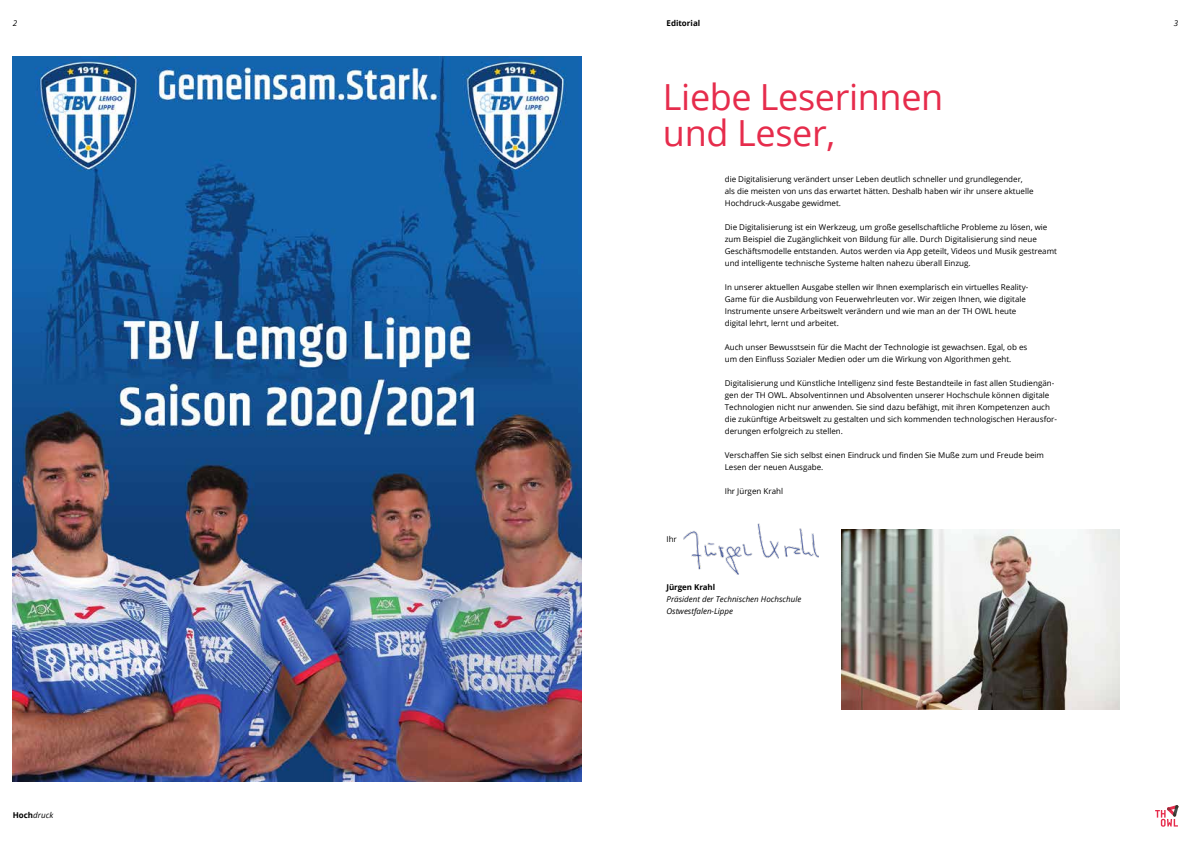
<style>
.page{position:relative;width:1191px;height:842px;background:#fff}
.page>*{position:absolute;margin:0;border:0;box-sizing:border-box;transform-origin:0 0}
.t1{font:36px/36px "Open Sans";letter-spacing:-.01em;color:#e62c4c}
.t2{font:8px/12px "Open Sans";color:#000}
.t3{font:italic 8px/12px "Open Sans";color:#000}
.t4{font:700 8px "Open Sans";letter-spacing:-.01em;color:#000}
.s1{font-weight:700;font-style:normal}
</style>
<div class="page">
<svg style="left:1155px;top:805px;width:23px;height:22px"></svg>
<img style="left:841px;top:530px;width:279px;height:180px">
<img style="left:13px;top:57px;width:569px;height:725px">
<img style="left:684px;top:524px;width:134px;height:51px">
<p class="t4" style="left:666px;top:17px;width:35px">Editorial</p>
<p class="t3" style="left:13px;top:16px;width:6px">2</p>
<p class="t3" style="left:1174px;top:16px;width:6px">3</p>
<h1 class="t1" style="left:663px;top:78px;width:282px">Liebe Leserinnen und Leser,</h1>
<p class="t2" style="left:666px;top:532px;width:12px">Ihr</p>
<p class="t2" style="left:725px;top:172px;width:310px">die Digitalisierung verändert unser Leben deutlich schneller und grundlegender, als die meisten von uns das erwartet hätten. Deshalb haben wir ihr unsere aktuelle<br>Hochdruck-Ausgabe gewidmet.</p>
<p class="t2" style="left:725px;top:220px;width:334px">Die Digitalisierung ist ein Werkzeug, um große gesellschaftliche Probleme zu lösen, wie zum Beispiel die Zugänglichkeit von Bildung für alle. Durch Digitalisierung sind neue Geschäftsmodelle entstanden. Autos werden via App geteilt, Videos und Musik gestreamt und intelligente technische Systeme halten nahezu überall Einzug.</p>
<p class="t2" style="left:725px;top:280px;width:305px">In unserer aktuellen Ausgabe stellen wir Ihnen exemplarisch ein virtuelles Reality-Game für die Ausbildung von Feuerwehrleuten vor. Wir zeigen Ihnen, wie digitale Instrumente unsere Arbeitswelt verändern und wie man an der TH OWL heute digital lehrt, lernt und arbeitet.</p>
<p class="t2" style="left:725px;top:340px;width:304px">Auch unser Bewusstsein für die Macht der Technologie ist gewachsen. Egal, ob es um den Einfluss Sozialer Medien oder um die Wirkung von Algorithmen geht.</p>
<p class="t2" style="left:725px;top:376px;width:334px">Digitalisierung und Künstliche Intelligenz sind feste Bestandteile in fast allen Studiengän&shy;gen der TH OWL. Absolventinnen und Absolventen unserer Hochschule können digitale Technologien nicht nur anwenden. Sie sind dazu befähigt, mit ihren Kompetenzen auch die zukünftige Arbeitswelt zu gestalten und sich kommenden technologischen Herausfor&shy;derungen erfolgreich zu stellen.</p>
<p class="t2" style="left:725px;top:448px;width:321px">Verschaffen Sie sich selbst einen Eindruck und finden Sie Muße zum und Freude beim<br>Lesen der neuen Ausgabe.</p>
<p class="t2" style="left:725px;top:484px;width:60px">Ihr Jürgen Krahl</p>
<p class="t3" style="left:13px;top:808px;width:42px"><span class="s1">Hoch</span>druck</p>
<p class="t4" style="left:666px;top:581px;width:50px">Jürgen Krahl</p>
<p class="t3" style="left:666px;top:592px;width:136px">Präsident der Technischen Hochschule<br>Ostwestfalen-Lippe</p>
</div>
